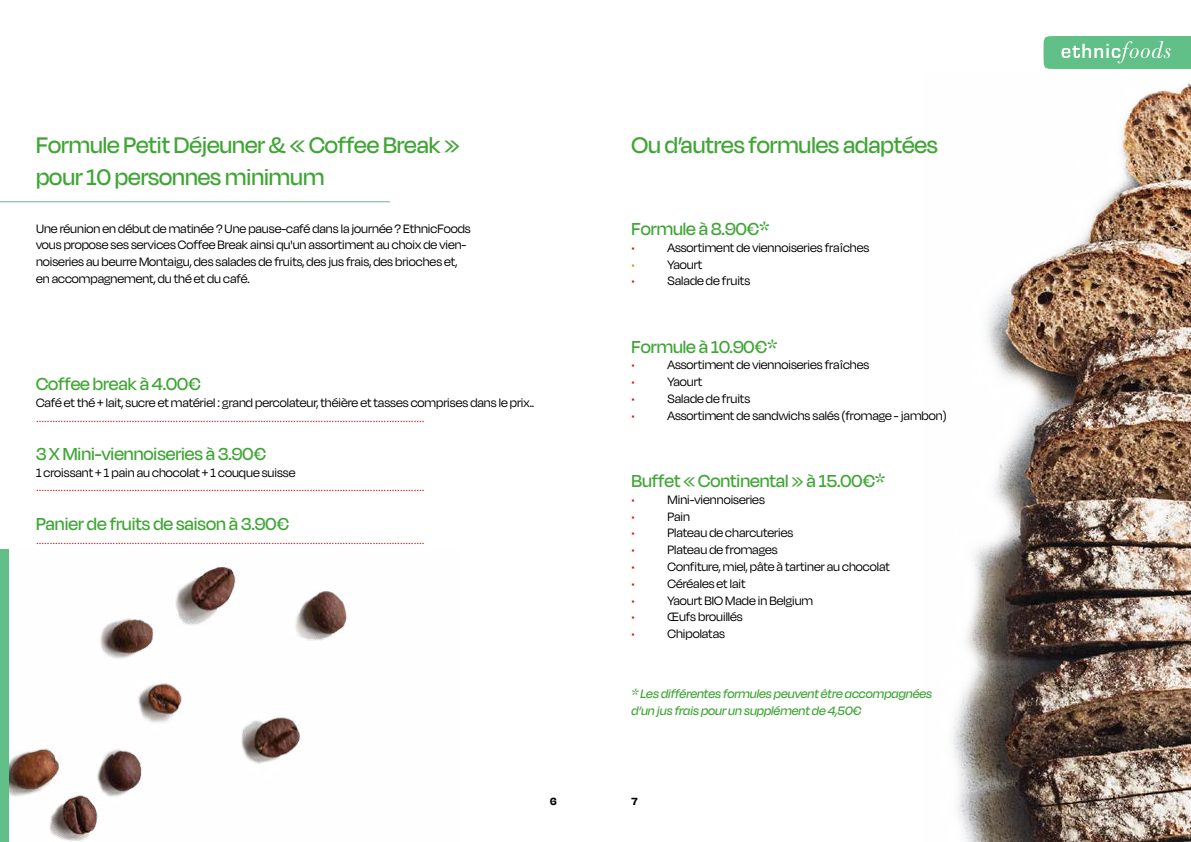
<style>
.page{position:relative;width:1191px;height:842px;background:#fff}
.page>*{position:absolute;margin:0;border:0;box-sizing:border-box;transform-origin:0 0}
.t1{font:500 26px/31.2px "Degular Display";color:#3fa535}
.t2{font:500 20px "Degular Display";color:#3fa535}
.t3{font:14px/16.8px "Degular Display";color:#000}
.t4{font:italic 500 14px/16.8px "Degular Display";color:#3fa535}
.t5{font:12px "Minion Pro";color:#cd1719}
.t6{font:700 12px "Degular Display";color:#000}
.s1{color:#cd1719}
.s2{color:#ef7d00}
</style>
<div class="page">
<img style="left:9px;top:566px;width:338px;height:275px">
<div style="left:1px;top:550px;width:8px;height:292px;background:#61c087"></div>
<img style="left:952px;top:83px;width:239px;height:759px">
<hr style="left:0;top:201px;width:390px;height:1px;background:#65ba87">
<svg style="left:1043px;top:36px;width:148px;height:33px;background:#71c693"></svg>
<h1 class="t1" style="left:36px;top:129px;width:425px">Formule Petit Déjeuner &amp; « Coffee Break » pour 10 personnes minimum</h1>
<p class="t3" style="left:36px;top:220px;width:436px">Une réunion en début de matinée ? Une pause-café dans la journée ? EthnicFoods vous propose ses services Coffee Break ainsi qu'un assortiment au choix de vien&shy;noiseries au beurre Montaigu, des salades de fruits, des jus frais, des brioches et, en accompagnement, du thé et du café.</p>
<h2 class="t2" style="left:36px;top:373px;width:166px">Coffee break à 4.00€</h2>
<p class="t3" style="left:36px;top:394px;width:500px">Café et thé + lait, sucre et matériel : grand percolateur, théière et tasses comprises dans le prix..</p>
<p class="t5" style="left:36px;top:410px;width:390px">..............................................................................................................................................</p>
<h2 class="t2" style="left:36px;top:442px;width:232px">3 X Mini-viennoiseries à 3.90€</h2>
<p class="t3" style="left:36px;top:464px;width:261px">1 croissant + 1 pain au chocolat + 1 couque suisse</p>
<p class="t5" style="left:36px;top:479px;width:390px">..............................................................................................................................................</p>
<h2 class="t2" style="left:36px;top:512px;width:255px">Panier de fruits de saison à 3.90€</h2>
<p class="t5" style="left:36px;top:532px;width:390px">..............................................................................................................................................</p>
<h1 class="t1" style="left:631px;top:129px;width:308px">Ou d’autres formules adaptées</h1>
<h2 class="t2" style="left:631px;top:217px;width:139px">Formule à 8.90€*</h2>
<p class="t3" style="left:631px;top:239px;width:239px"><span class="s1">•</span> Assortiment de viennoiseries fraîches</p>
<p class="t3" style="left:631px;top:256px;width:72px"><span class="s2">•</span> Yaourt</p>
<p class="t3" style="left:631px;top:272px;width:120px"><span class="s1">•</span> Salade de fruits</p>
<h2 class="t2" style="left:631px;top:335px;width:147px">Formule à 10.90€*</h2>
<p class="t3" style="left:631px;top:356px;width:239px"><span class="s1">•</span> Assortiment de viennoiseries fraîches</p>
<p class="t3" style="left:631px;top:373px;width:72px"><span class="s1">•</span> Yaourt</p>
<p class="t3" style="left:631px;top:390px;width:120px"><span class="s1">•</span> Salade de fruits</p>
<p class="t3" style="left:631px;top:407px;width:316px"><span class="s1">•</span> Assortiment de sandwichs salés (fromage - jambon)</p>
<h2 class="t2" style="left:631px;top:469px;width:255px">Buffet « Continental » à 15.00€*</h2>
<p class="t3" style="left:631px;top:491px;width:135px"><span class="s1">•</span> Mini-viennoiseries</p>
<p class="t3" style="left:631px;top:508px;width:60px"><span class="s1">•</span> Pain</p>
<p class="t3" style="left:631px;top:524px;width:163px"><span class="s1">•</span> Plateau de charcuteries</p>
<p class="t3" style="left:631px;top:541px;width:148px"><span class="s1">•</span> Plateau de fromages</p>
<p class="t3" style="left:631px;top:558px;width:260px"><span class="s1">•</span> Confiture, miel, pâte à tartiner au chocolat</p>
<p class="t3" style="left:631px;top:575px;width:115px"><span class="s1">•</span> Céréales et lait</p>
<p class="t3" style="left:631px;top:592px;width:183px"><span class="s1">•</span> Yaourt BIO Made in Belgium</p>
<p class="t3" style="left:631px;top:608px;width:113px"><span class="s1">•</span> Œufs brouillés</p>
<p class="t3" style="left:631px;top:625px;width:95px"><span class="s1">•</span> Chipolatas</p>
<p class="t4" style="left:631px;top:685px;width:302px">* Les différentes formules peuvent être accompagnées d’un jus frais pour un supplément de 4,50€</p>
<p class="t6" style="left:550px;top:794px;width:8px">6</p>
<p class="t6" style="left:631px;top:794px;width:8px">7</p>
</div>
